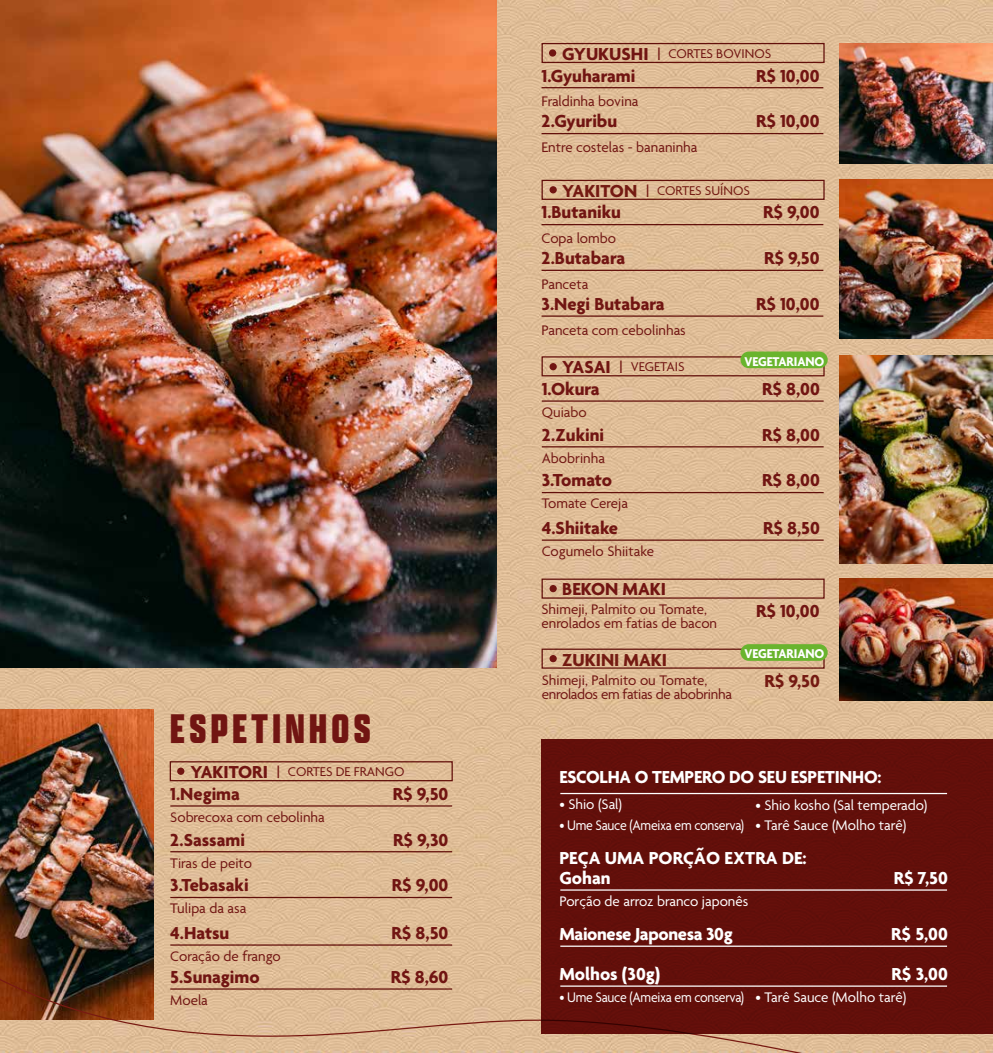
<style>
.page{position:relative;width:993px;height:1053px;background:#fff}
.page>*{position:absolute;margin:0;border:0;box-sizing:border-box;transform-origin:0 0}
.t1{font:900 44.12px "Apotek Comp";letter-spacing:.1em;color:#711512}
.t2{font:700 18.75px "Agenda";color:#711512}
.t3{font:700 18.75px "Agenda";letter-spacing:-.01em;color:#fff}
.t4{font:700 18.75px "Agenda";color:#741a12}
.t5{font:15px "Agenda";color:#711512}
.t6{font:15px "Agenda";color:#fff}
.t7{font:15px "Agenda";letter-spacing:-.02em;color:#fff;scale:.92 1}
.t8{font:15px "Agenda";letter-spacing:-.02em;color:#711512}
.t9{font:15px "Agenda";color:#741a12}
.t10{font:13.75px "Agenda";color:#711512}
.t11{font:700 13.75px "Agenda";letter-spacing:-.01em;color:#fff;scale:.95 1}
.t12{font:13.75px "Agenda";color:#741a12}
.s1{font-weight:700;font-size:18.75px}
.s2{font-size:19.5px}
</style>
<div class="page">
<img style="left:0;top:0;width:992px;height:934px">
<hr style="left:541px;top:87px;width:282px;height:1px;background:#711512">
<hr style="left:541px;top:133px;width:282px;height:1px;background:#711512">
<img style="left:839px;top:356px;width:153px;height:207px">
<img style="left:839px;top:578px;width:153px;height:122px">
<img style="left:839px;top:43px;width:153px;height:120px">
<div style="left:541px;top:43px;width:283px;height:20px;border:1px solid #711512"></div>
<div style="left:549px;top:49px;width:7px;height:8px;background:#711512;border-radius:50%"></div>
<hr style="left:541px;top:224px;width:282px;height:1px;background:#711512">
<hr style="left:541px;top:270px;width:282px;height:1px;background:#711512">
<hr style="left:541px;top:315px;width:282px;height:2px;background:#711512">
<img style="left:839px;top:180px;width:153px;height:159px">
<div style="left:541px;top:180px;width:283px;height:20px;border:1px solid #711512"></div>
<div style="left:549px;top:186px;width:7px;height:7px;background:#711512;border-radius:50%"></div>
<div style="left:541px;top:578px;width:283px;height:20px;border:1px solid #711512"></div>
<div style="left:549px;top:585px;width:7px;height:7px;background:#711512;border-radius:50%"></div>
<hr style="left:541px;top:539px;width:282px;height:1px;background:#711512">
<hr style="left:541px;top:400px;width:282px;height:1px;background:#711512">
<hr style="left:541px;top:446px;width:282px;height:1px;background:#711512">
<hr style="left:541px;top:492px;width:282px;height:1px;background:#711512">
<div style="left:541px;top:356px;width:283px;height:20px;border:1px solid #711512"></div>
<div style="left:549px;top:363px;width:7px;height:7px;background:#711512;border-radius:50%"></div>
<div style="left:541px;top:648px;width:283px;height:20px;border:1px solid #711512"></div>
<div style="left:549px;top:655px;width:7px;height:7px;background:#711512;border-radius:50%"></div>
<div style="left:740px;top:351px;width:87px;height:17px;background:#69b42e;border-radius:8px"></div>
<div style="left:740px;top:644px;width:87px;height:16px;background:#69b42e;border-radius:8px"></div>
<hr style="left:170px;top:805px;width:282px;height:1px;background:#711512">
<hr style="left:170px;top:851px;width:282px;height:1px;background:#711512">
<hr style="left:170px;top:896px;width:282px;height:2px;background:#711512">
<div style="left:170px;top:761px;width:282px;height:20px;border:1px solid #711512"></div>
<img style="left:0;top:0;width:496px;height:667px">
<img style="left:0;top:710px;width:153px;height:224px">
<div style="left:177px;top:767px;width:7px;height:7px;background:#711512;border-radius:50%"></div>
<svg style="left:0;top:934px;width:992px;height:118px;background:#c19d7b"></svg>
<div style="left:541px;top:739px;width:451px;height:294px;background:#620f0a"></div>
<hr style="left:560px;top:889px;width:386px;height:1px;background:#fff">
<hr style="left:560px;top:945px;width:386px;height:1px;background:#fff">
<hr style="left:560px;top:792px;width:386px;height:2px;background:#fff">
<hr style="left:560px;top:985px;width:386px;height:1px;background:#fff">
<h1 class="t1" style="left:170px;top:701px;width:202px">ESPETINHOS</h1>
<p class="t10" style="left:190px;top:764px;width:215px"><span class="s1">YAKITORI</span> <span class="s2">I</span> CORTES DE FRANGO</p>
<p class="t2" style="left:170px;top:783px;width:71px">1.Negima</p>
<p class="t2" style="left:393px;top:783px;width:57px">R$ 9,50</p>
<p class="t5" style="left:170px;top:809px;width:156px">Sobrecoxa com cebolinha</p>
<p class="t2" style="left:170px;top:829px;width:76px">2.Sassami</p>
<p class="t2" style="left:393px;top:829px;width:57px">R$ 9,30</p>
<p class="t5" style="left:170px;top:854px;width:83px">Tiras de peito</p>
<p class="t2" style="left:170px;top:875px;width:80px">3.Tebasaki</p>
<p class="t2" style="left:392px;top:875px;width:58px">R$ 9,00</p>
<p class="t5" style="left:170px;top:900px;width:78px">Tulipa da asa</p>
<p class="t2" style="left:170px;top:922px;width:61px">4.Hatsu</p>
<p class="t2" style="left:391px;top:922px;width:58px">R$ 8,50</p>
<p class="t5" style="left:170px;top:947px;width:112px">Coração de frango</p>
<p class="t2" style="left:170px;top:966px;width:91px">5.Sunagimo</p>
<p class="t2" style="left:391px;top:966px;width:59px">R$ 8,60</p>
<p class="t5" style="left:170px;top:991px;width:39px">Moela</p>
<p class="t10" style="left:562px;top:46px;width:210px"><span class="s1">GYUKUSHI</span> <span class="s2">I</span> CORTES BOVINOS</p>
<p class="t2" style="left:541px;top:65px;width:95px">1.Gyuharami</p>
<p class="t2" style="left:755px;top:65px;width:65px">R$ 10,00</p>
<p class="t5" style="left:541px;top:93px;width:98px">Fraldinha bovina</p>
<p class="t2" style="left:541px;top:111px;width:77px">2.Gyuribu</p>
<p class="t2" style="left:755px;top:111px;width:65px">R$ 10,00</p>
<p class="t5" style="left:541px;top:139px;width:157px">Entre costelas - bananinha</p>
<p class="t12" style="left:562px;top:183px;width:189px"><span class="s1">YAKITON</span> <span class="s2">I</span> CORTES SUÍNOS</p>
<p class="t2" style="left:541px;top:202px;width:81px">1.Butaniku</p>
<p class="t2" style="left:762px;top:202px;width:58px">R$ 9,00</p>
<p class="t5" style="left:541px;top:230px;width:76px">Copa lombo</p>
<p class="t2" style="left:541px;top:248px;width:85px">2.Butabara</p>
<p class="t2" style="left:763px;top:248px;width:57px">R$ 9,50</p>
<p class="t5" style="left:541px;top:276px;width:48px">Panceta</p>
<p class="t2" style="left:541px;top:294px;width:125px">3.Negi Butabara</p>
<p class="t2" style="left:755px;top:294px;width:65px">R$ 10,00</p>
<p class="t5" style="left:541px;top:322px;width:146px">Panceta com cebolinhas</p>
<p class="t10" style="left:562px;top:359px;width:124px"><span class="s1">YASAI</span> <span class="s2">I</span> VEGETAIS</p>
<p class="t11" style="left:744px;top:354px;width:85px">VEGETARIANO</p>
<p class="t2" style="left:541px;top:379px;width:59px">1.Okura</p>
<p class="t2" style="left:761px;top:379px;width:59px">R$ 8,00</p>
<p class="t9" style="left:541px;top:404px;width:46px">Quiabo</p>
<p class="t2" style="left:541px;top:424px;width:64px">2.Zukini</p>
<p class="t2" style="left:761px;top:424px;width:59px">R$ 8,00</p>
<p class="t5" style="left:541px;top:450px;width:65px">Abobrinha</p>
<p class="t2" style="left:541px;top:470px;width:72px">3.Tomato</p>
<p class="t2" style="left:761px;top:470px;width:59px">R$ 8,00</p>
<p class="t5" style="left:541px;top:495px;width:88px">Tomate Cereja</p>
<p class="t2" style="left:541px;top:518px;width:78px">4.Shiitake</p>
<p class="t2" style="left:762px;top:518px;width:58px">R$ 8,50</p>
<p class="t5" style="left:541px;top:543px;width:114px">Cogumelo Shiitake</p>
<p class="t2" style="left:562px;top:579px;width:105px">BEKON MAKI</p>
<p class="t5" style="left:541px;top:601px;width:167px">Shimeji, Palmito ou Tomate,</p>
<p class="t2" style="left:755px;top:601px;width:65px">R$ 10,00</p>
<p class="t5" style="left:541px;top:615px;width:177px">enrolados em fatias de bacon</p>
<p class="t4" style="left:562px;top:649px;width:106px">ZUKINI MAKI</p>
<p class="t11" style="left:744px;top:645px;width:85px">VEGETARIANO</p>
<p class="t5" style="left:541px;top:672px;width:167px">Shimeji, Palmito ou Tomate,</p>
<p class="t4" style="left:764px;top:671px;width:57px">R$ 9,50</p>
<p class="t8" style="left:541px;top:685px;width:191px">enrolados em fatias de abobrinha</p>
<p class="t3" style="left:559px;top:766px;width:323px">ESCOLHA O TEMPERO DO SEU ESPETINHO:</p>
<p class="t6" style="left:755px;top:817px;width:152px">• Tarê Sauce (Molho tarê)</p>
<p class="t6" style="left:559px;top:796px;width:64px">• Shio (Sal)</p>
<p class="t6" style="left:755px;top:797px;width:173px">• Shio kosho (Sal temperado)</p>
<p class="t7" style="left:559px;top:817px;width:202px">• Ume Sauce (Ameixa em conserva)</p>
<p class="t3" style="left:559px;top:867px;width:53px">Gohan</p>
<p class="t6" style="left:559px;top:893px;width:190px">Porção de arroz branco japonês</p>
<p class="t3" style="left:559px;top:847px;width:249px">PEÇA UMA PORÇÃO EXTRA DE:</p>
<p class="t3" style="left:893px;top:867px;width:56px">R$ 7,50</p>
<p class="t3" style="left:559px;top:923px;width:175px">Maionese Japonesa 30g</p>
<p class="t3" style="left:891px;top:923px;width:58px">R$ 5,00</p>
<p class="t3" style="left:559px;top:963px;width:102px">Molhos (30g)</p>
<p class="t3" style="left:891px;top:963px;width:58px">R$ 3,00</p>
<p class="t7" style="left:559px;top:989px;width:378px">• Ume Sauce (Ameixa em conserva) • Tarê Sauce (Molho tarê)</p>
</div>
